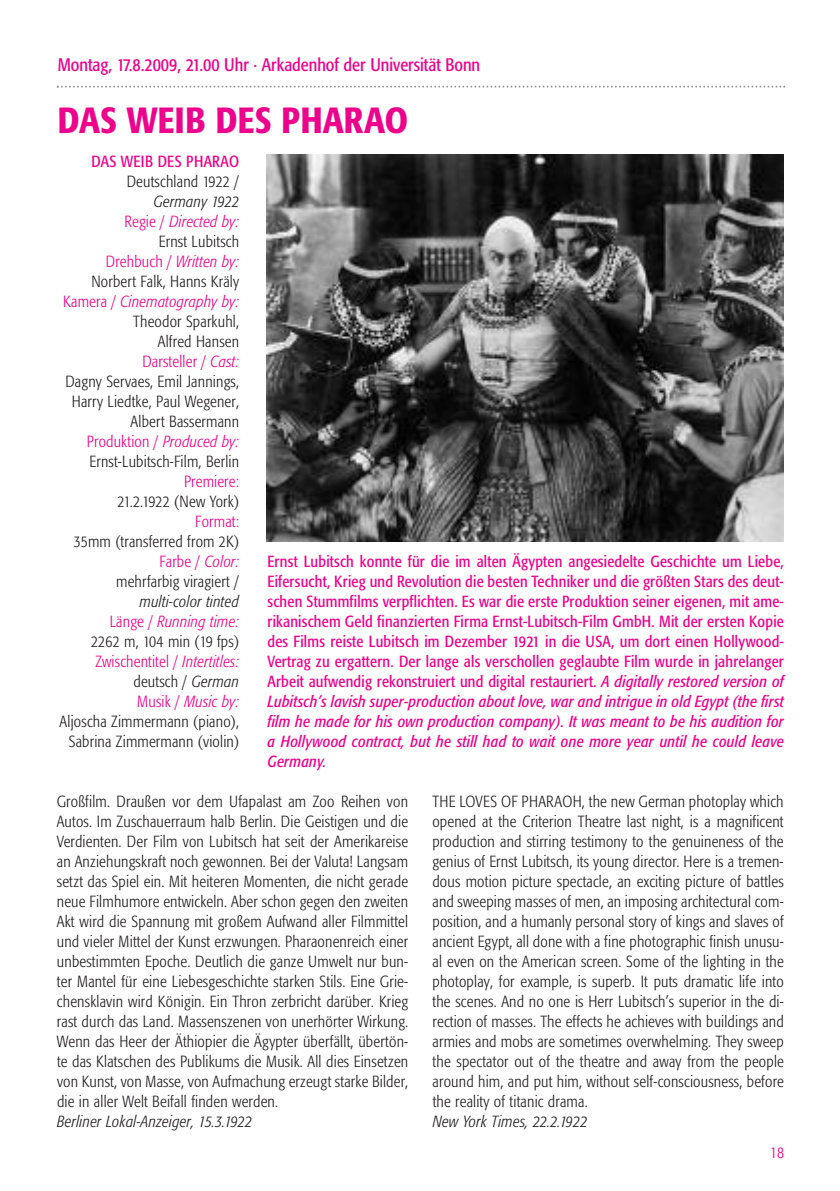
<style>
.page{position:relative;width:840px;height:1191px;background:#fff}
.page>*{position:absolute;margin:0;border:0;box-sizing:border-box;transform-origin:0 0}
.t1{font:500 condensed 36px "Formata";letter-spacing:.01em;color:#ed028c}
.t2{font:condensed 18px "Formata";color:#ed028c}
.t3{font:300 condensed 16px/20px "Formata";letter-spacing:.015em;color:#231f20;text-align:right}
.t4{font:condensed 16px/20px "Formata";letter-spacing:.015em;color:#ed028c;text-align:justify}
.t5{font:italic 300 condensed 16px "Formata";letter-spacing:.015em;color:#231f20}
.t6{font:300 condensed 16px "Formata";letter-spacing:.015em;color:#ed028c}
.s1{font-style:italic}
.s2{color:#ed028c}
.s3{font-style:italic;color:#ed028c}
</style>
<div class="page">
<svg style="left:57px;top:86px;width:727px;height:2px"></svg>
<img style="left:266px;top:155px;width:516px;height:387px">
<p class="t2" style="left:58px;top:57px;width:424px">Montag, 17.8.2009, 21.00 Uhr · Arkadenhof der Universität Bonn</p>
<h1 class="t1" style="left:58px;top:106px;width:351px">DAS WEIB DES PHARAO</h1>
<p class="t4" style="left:91px;top:152px;width:149px">DAS WEIB DES PHARAO</p>
<p class="t3" style="left:127px;top:173px;width:114px">Deutschland 1922 /</p>
<p class="t3" style="left:63px;top:193px;width:177px"><span class="s1">Germany 1922<br></span><span class="s2">Regie /</span> <span class="s3">Directed by:<br></span>Ernst Lubitsch<br><span class="s2">Drehbuch /</span> <span class="s3">Written by:<br></span>Norbert Falk, Hanns Kräly<br><span class="s2">Kamera /</span> <span class="s3">Cinematography by:<br></span>Theodor Sparkuhl,<br>Alfred Hansen<br><span class="s2">Darsteller /</span> <span class="s3">Cast:<br></span>Dagny Servaes, Emil Jannings,<br>Harry Liedtke, Paul Wegener,<br>Albert Bassermann<br><span class="s2">Produktion /</span> <span class="s3">Produced by:<br></span>Ernst-Lubitsch-Film, Berlin</p>
<p class="t6" style="left:184px;top:475px;width:56px">Premiere:</p>
<p class="t3" style="left:117px;top:493px;width:123px">21.2.1922 (New York)</p>
<p class="t6" style="left:195px;top:515px;width:45px">Format:</p>
<p class="t3" style="left:74px;top:533px;width:167px">35mm (transferred from 2K)<br><span class="s2">Farbe /</span> <span class="s3">Color:<br></span>mehrfarbig viragiert /</p>
<p class="t3" style="left:60px;top:593px;width:181px"><span class="s1">multi-color tinted<br></span><span class="s2">Länge /</span> <span class="s3">Running time:<br></span>2262 m, 104 min (19 fps)<br><span class="s2">Zwischentitel /</span> <span class="s3">Intertitles: </span>deutsch / <span class="s1">German<br></span><span class="s2">Musik /</span> <span class="s3">Music by:<br></span>Aljoscha Zimmermann (piano),<br>Sabrina Zimmermann (violin)</p>
<p class="t4" style="left:267px;top:553px;width:517px">Ernst Lubitsch konnte für die im alten Ägypten angesiedelte Geschichte um Liebe, Eifersucht, Krieg und Revolution die besten Techniker und die größten Stars des deut&shy;schen Stummfilms verpflichten. Es war die erste Produktion seiner eigenen, mit ame&shy;rikanischem Geld finanzierten Firma Ernst-Lubitsch-Film GmbH. Mit der ersten Kopie des Films reiste Lubitsch im Dezember 1921 in die USA, um dort einen Hollywood-Vertrag zu ergattern. Der lange als verschollen geglaubte Film wurde in jahrelanger Arbeit aufwendig rekonstruiert und digital restauriert. <span class="s1">A digitally restored version of Lubitsch’s lavish super-production about love, war and intrigue in old Egypt (the first film he made for his own production company). It was meant to be his audition for a Hollywood contract, but he still had to wait one more year until he could leave Germany.</span></p>
<p class="t3" style="left:57px;top:792px;width:353px;text-align:justify">Großfilm. Draußen vor dem Ufapalast am Zoo Reihen von Autos. Im Zuschauerraum halb Berlin. Die Geistigen und die Verdienten. Der Film von Lubitsch hat seit der Amerikareise an Anziehungskraft noch gewonnen. Bei der Valuta! Langsam setzt das Spiel ein. Mit heiteren Momenten, die nicht gerade neue Filmhumore entwickeln. Aber schon gegen den zweiten Akt wird die Spannung mit großem Aufwand aller Filmmittel und vieler Mittel der Kunst erzwungen. Pharaonenreich einer unbestimmten Epoche. Deutlich die ganze Umwelt nur bun&shy;ter Mantel für eine Liebesgeschichte starken Stils. Eine Grie&shy;chensklavin wird Königin. Ein Thron zerbricht darüber. Krieg rast durch das Land. Massenszenen von unerhörter Wirkung.<br>Wenn das Heer der Äthiopier die Ägypter überfällt, übertön&shy;te das Klatschen des Publikums die Musik. All dies Einsetzen von Kunst, von Masse, von Aufmachung erzeugt starke Bilder, die in aller Welt Beifall finden werden.</p>
<p class="t5" style="left:57px;top:1115px;width:196px">Berliner Lokal-Anzeiger, 15.3.1922</p>
<p class="t3" style="left:432px;top:792px;width:353px;text-align:justify">THE LOVES OF PHARAOH, the new German photoplay which opened at the Criterion Theatre last night, is a magnificent production and stirring testimony to the genuineness of the genius of Ernst Lubitsch, its young director. Here is a tremen&shy;dous motion picture spectacle, an exciting picture of battles and sweeping masses of men, an imposing architectural com&shy;position, and a humanly personal story of kings and slaves of ancient Egypt, all done with a fine photographic finish unusu&shy;al even on the American screen. Some of the lighting in the photoplay, for example, is superb. It puts dramatic life into the scenes. And no one is Herr Lubitsch’s superior in the di&shy;rection of masses. The effects he achieves with buildings and armies and mobs are sometimes overwhelming. They sweep the spectator out of the theatre and away from the people around him, and put him, without self-consciousness, before the reality of titanic drama.</p>
<p class="t5" style="left:432px;top:1115px;width:156px">New York Times, 22.2.1922</p>
<p class="t6" style="left:769px;top:1145px;width:16px">18</p>
</div>
